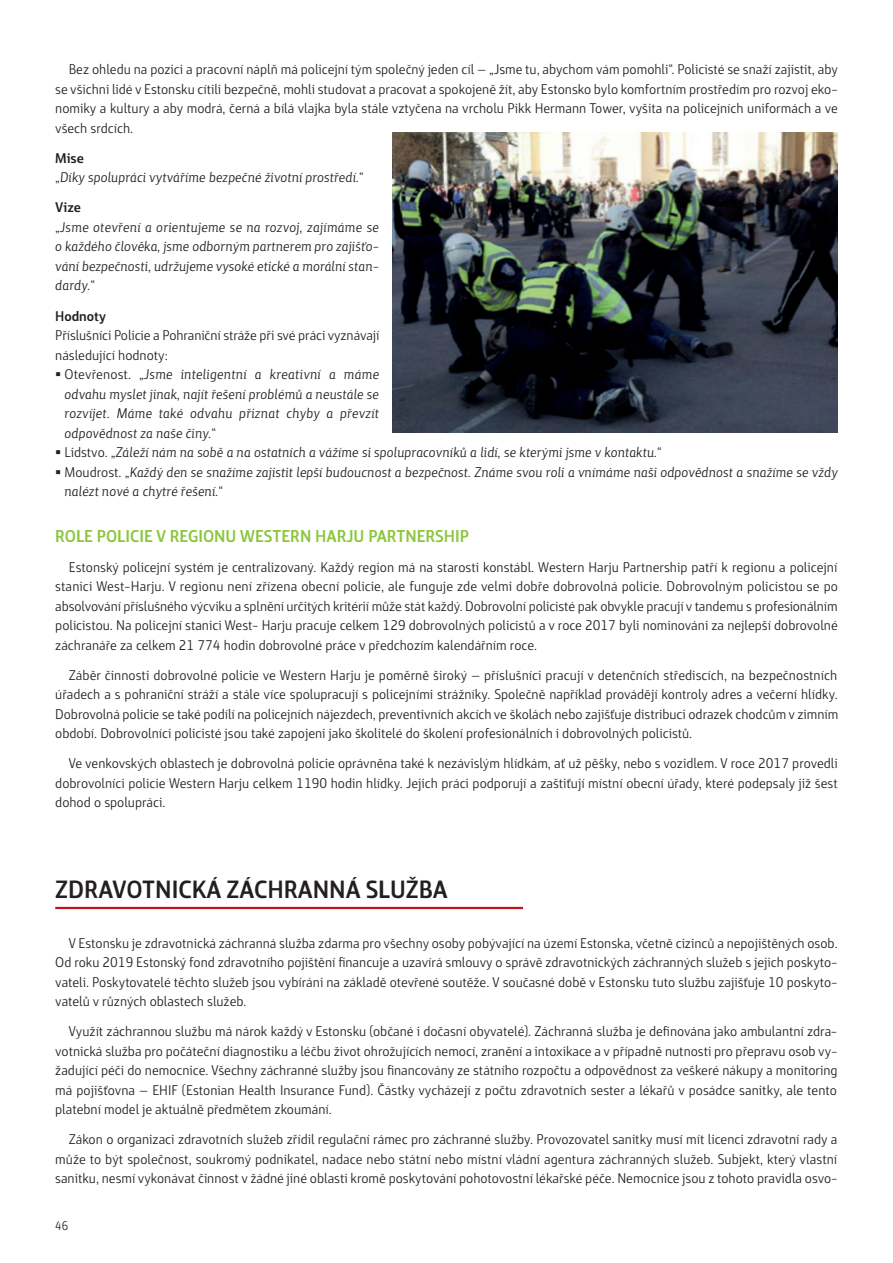
<style>
.page{position:relative;width:893px;height:1263px;background:#fff}
.page>*{position:absolute;margin:0;border:0;box-sizing:border-box;transform-origin:0 0}
.t1{font:700 24px "Yalta Sans Pro";color:#231f20}
.t2{font:700 16.5px "Yalta Sans Pro";color:#8bc63e}
.t3{font:13.5px/19.5px "Yalta Sans Pro";color:#231f20;text-align:justify}
.t4{font:italic 13.5px/19.5px "Yalta Sans Pro";color:#231f20}
.t5{font:700 13.5px "Yalta Sans Pro";color:#231f20}
.t6{font:12px "Yalta Sans Pro";color:#231f20;scale:.94 1}
.s1{font-weight:700;font-style:normal}
.s2{font-style:normal}
</style>
<div class="page">
<img style="left:393px;top:133px;width:445px;height:300px">
<hr style="left:55px;top:907px;width:468px;height:2px;background:#c4121a">
<p class="t3" style="left:55px;top:61px;width:784px;text-indent:14px">Bez ohledu na pozici a pracovní náplň má policejní tým společný jeden cíl – „Jsme tu, abychom vám pomohli“. Policisté se snaží zajistit, aby se všichni lidé v Estonsku cítili bezpečně, mohli studovat a pracovat a spokojeně žít, aby Estonsko bylo komfortním prostředím pro rozvoj eko&shy;nomiky a kultury a aby modrá, černá a bílá vlajka byla stále vztyčena na vrcholu Pikk Hermann Tower, vyšita na policejních uniformách a ve všech srdcích.</p>
<p class="t4" style="left:55px;top:150px;width:310px"><span class="s1">Mise<br></span><span class="s2">„</span>Díky spolupráci vytváříme bezpečné životní prostředí.<span class="s2">“</span></p>
<p class="t4" style="left:55px;top:199px;width:325px"><span class="s1">Vize<br></span><span class="s2">„</span>Jsme otevření a orientujeme se na rozvoj, zajímáme se o každého člověka, jsme odborným partnerem pro zajišťo&shy;vání bezpečnosti, udržujeme vysoké etické a morální stan&shy;dardy.<span class="s2">“</span></p>
<p class="t5" style="left:55px;top:311px;width:52px">Hodnoty</p>
<p class="t3" style="left:55px;top:327px;width:326px">Příslušníci Policie a Pohraniční stráže při své práci vyznávají následující hodnoty:</p>
<p class="t4" style="left:64px;top:366px;width:316px;text-align:justify;text-indent:-9px">▪ <span class="s2">Otevřenost. „</span>Jsme inteligentní a kreativní a máme odvahu myslet jinak, najít řešení problémů a neustále se rozvíjet. Máme také odvahu přiznat chyby a převzít odpovědnost za naše činy.<span class="s2">“</span></p>
<p class="t4" style="left:55px;top:444px;width:608px">▪ <span class="s2">Lidstvo. „</span>Záleží nám na sobě a na ostatních a vážíme si spolupracovníků a lidí, se kterými jsme v kontaktu.<span class="s2">“</span></p>
<p class="t4" style="left:64px;top:463px;width:775px;text-indent:-9px">▪ <span class="s2">Moudrost. „</span>Každý den se snažíme zajistit lepší budoucnost a bezpečnost. Známe svou roli a vnímáme naši odpovědnost a snažíme se vždy nalézt nové a chytré řešení.<span class="s2">“</span></p>
<p class="t2" style="left:55px;top:530px;width:415px">ROLE POLICIE V REGIONU WESTERN HARJU PARTNERSHIP</p>
<p class="t3" style="left:55px;top:558px;width:784px;text-indent:14px">Estonský policejní systém je centralizovaný. Každý region má na starosti konstábl. Western Harju Partnership patří k regionu a policejní stanici West-Harju. V regionu není zřízena obecní policie, ale funguje zde velmi dobře dobrovolná policie. Dobrovolným policistou se po absolvování příslušného výcviku a splnění určitých kritérií může stát každý. Dobrovolní policisté pak obvykle pracují v tandemu s profesionálním policistou. Na policejní stanici West- Harju pracuje celkem 129 dobrovolných policistů a v roce 2017 byli nominováni za nejlepší dobrovolné záchranáře za celkem 21 774 hodin dobrovolné práce v předchozím kalendářním roce.</p>
<p class="t3" style="left:55px;top:666px;width:784px;text-indent:14px">Záběr činnosti dobrovolné policie ve Western Harju je poměrně široký – příslušníci pracují v detenčních střediscích, na bezpečnostních úřadech a s pohraniční stráží a stále více spolupracují s policejními strážníky. Společně například provádějí kontroly adres a večerní hlídky.<br>Dobrovolná policie se také podílí na policejních nájezdech, preventivních akcích ve školách nebo zajišťuje distribuci odrazek chodcům v zimním období. Dobrovolníci policisté jsou také zapojeni jako školitelé do školení profesionálních i dobrovolných policistů.</p>
<p class="t3" style="left:55px;top:755px;width:784px;text-indent:13px">Ve venkovských oblastech je dobrovolná policie oprávněna také k nezávislým hlídkám, ať už pěšky, nebo s vozidlem. V roce 2017 provedli dobrovolníci policie Western Harju celkem 1190 hodin hlídky. Jejich práci podporují a zaštiťují místní obecní úřady, které podepsaly již šest dohod o spolupráci.</p>
<h1 class="t1" style="left:55px;top:880px;width:394px">ZDRAVOTNICKÁ ZÁCHRANNÁ SLUŽBA</h1>
<p class="t3" style="left:55px;top:934px;width:784px;text-indent:13px">V Estonsku je zdravotnická záchranná služba zdarma pro všechny osoby pobývající na území Estonska, včetně cizinců a nepojištěných osob.<br>Od roku 2019 Estonský fond zdravotního pojištění financuje a uzavírá smlouvy o správě zdravotnických záchranných služeb s jejich poskyto&shy;vateli. Poskytovatelé těchto služeb jsou vybíráni na základě otevřené soutěže. V současné době v Estonsku tuto službu zajišťuje 10 poskyto&shy;vatelů v různých oblastech služeb.</p>
<p class="t3" style="left:55px;top:1023px;width:784px;text-indent:13px">Využít záchrannou službu má nárok každý v Estonsku (občané i dočasní obyvatelé). Záchranná služba je definována jako ambulantní zdra&shy;votnická služba pro počáteční diagnostiku a léčbu život ohrožujících nemocí, zranění a intoxikace a v případně nutnosti pro přepravu osob vy&shy;žadující péči do nemocnice. Všechny záchranné služby jsou financovány ze státního rozpočtu a odpovědnost za veškeré nákupy a monitoring má pojišťovna – EHIF (Estonian Health Insurance Fund). Částky vycházejí z počtu zdravotních sester a lékařů v posádce sanitky, ale tento platební model je aktuálně předmětem zkoumání.</p>
<p class="t3" style="left:55px;top:1131px;width:784px;text-indent:14px">Zákon o organizaci zdravotních služeb zřídil regulační rámec pro záchranné služby. Provozovatel sanitky musí mít licenci zdravotní rady a může to být společnost, soukromý podnikatel, nadace nebo státní nebo místní vládní agentura záchranných služeb. Subjekt, který vlastní sanitku, nesmí vykonávat činnost v žádné jiné oblasti kromě poskytování pohotovostní lékařské péče. Nemocnice jsou z tohoto pravidla osvo-</p>
<p class="t6" style="left:55px;top:1221px;width:15px">46</p>
</div>
